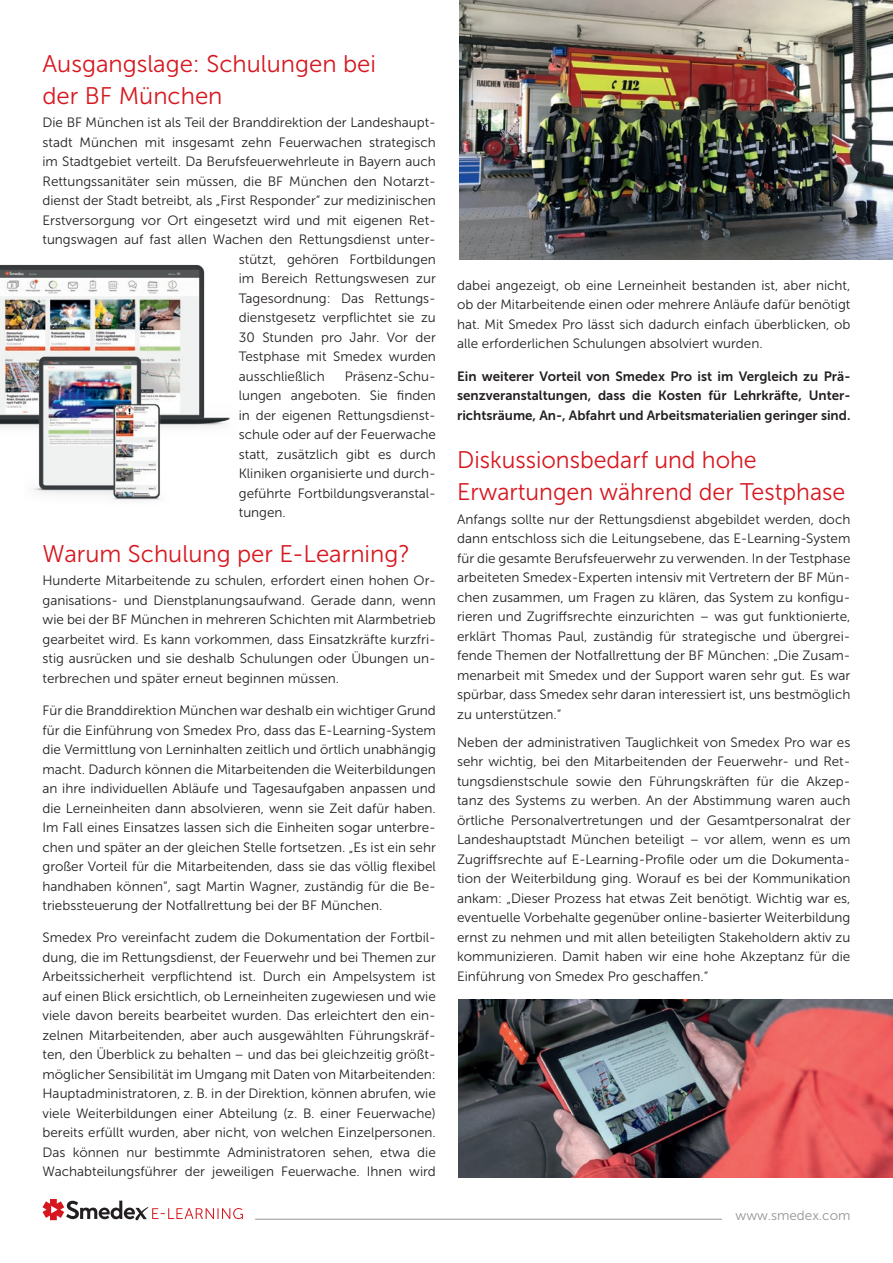
<style>
.page{position:relative;width:893px;height:1263px;background:#fff}
.page>*{position:absolute;margin:0;border:0;box-sizing:border-box;transform-origin:0 0}
.t1{font:24px/31.5px "Museo Sans 300";color:#d7171f}
.t2{font:13.5px/19.5px "Museo Sans 300";color:#231f20;text-align:justify}
.t3{font:13.5px/19.5px "Museo Sans 700";color:#231f20;text-align:justify}
.t4{font:13.5px "Museo Sans 300";color:#939598}
</style>
<div class="page">
<img style="left:0;top:264px;width:230px;height:163px">
<img style="left:24px;top:349px;width:152px;height:146px">
<img style="left:89px;top:389px;width:96px;height:111px">
<hr style="left:255px;top:1219px;width:543px;height:1px;background:#939598">
<svg style="left:43px;top:1199px;width:200px;height:21px"></svg>
<div style="left:722px;top:1193px;width:128px;height:27px;background:#fff"></div>
<img style="left:458px;top:999px;width:435px;height:179px">
<img style="left:459px;top:0;width:434px;height:259px">
<h1 class="t1" style="left:43px;top:48px;width:335px">Ausgangslage: Schulungen bei der BF München</h1>
<p class="t2" style="left:43px;top:113px;width:395px">Die BF München ist als Teil der Branddirektion der Landeshaupt-</p>
<p class="t2" style="left:43px;top:133px;width:395px">stadt München mit insgesamt zehn Feuerwachen strategisch</p>
<p class="t2" style="left:43px;top:152px;width:395px">im Stadtgebiet verteilt. Da Berufsfeuerwehrleute in Bayern auch</p>
<p class="t2" style="left:43px;top:172px;width:395px">Rettungssanitäter sein müssen, die BF München den Notarzt-</p>
<p class="t2" style="left:43px;top:191px;width:395px">dienst der Stadt betreibt, als „First Responder“ zur medizinischen</p>
<p class="t2" style="left:43px;top:211px;width:395px">Erstversorgung vor Ort eingesetzt wird und mit eigenen Ret-</p>
<p class="t2" style="left:43px;top:230px;width:395px">tungswagen auf fast allen Wachen den Rettungsdienst unter-</p>
<p class="t2" style="left:239px;top:250px;width:199px">stützt, gehören Fortbildungen</p>
<p class="t2" style="left:239px;top:269px;width:199px">im Bereich Rettungswesen zur</p>
<p class="t2" style="left:239px;top:289px;width:199px">Tagesordnung: Das Rettungs-</p>
<p class="t2" style="left:239px;top:308px;width:199px">dienstgesetz verpflichtet sie zu</p>
<p class="t2" style="left:239px;top:328px;width:199px">30 Stunden pro Jahr. Vor der</p>
<p class="t2" style="left:239px;top:347px;width:199px">Testphase mit Smedex wurden</p>
<p class="t2" style="left:239px;top:367px;width:87px">ausschließlich</p>
<p class="t2" style="left:239px;top:367px;width:199px;text-indent:106px">Präsenz-Schu&shy;lungen angeboten. Sie finden in der eigenen Rettungsdienst&shy;schule oder auf der Feuerwache statt, zusätzlich gibt es durch Kliniken organisierte und durch&shy;geführte Fortbildungsveranstal&shy;tungen.</p>
<h1 class="t1" style="left:43px;top:538px;width:369px">Warum Schulung per E-Learning?</h1>
<p class="t2" style="left:43px;top:571px;width:395px">Hunderte Mitarbeitende zu schulen, erfordert einen hohen Or&shy;ganisations- und Dienstplanungsaufwand. Gerade dann, wenn wie bei der BF München in mehreren Schichten mit Alarmbetrieb gearbeitet wird. Es kann vorkommen, dass Einsatzkräfte kurzfri&shy;stig ausrücken und sie deshalb Schulungen oder Übungen un&shy;terbrechen und später erneut beginnen müssen.</p>
<p class="t2" style="left:43px;top:701px;width:395px">Für die Branddirektion München war deshalb ein wichtiger Grund für die Einführung von Smedex Pro, dass das E-Learning-System die Vermittlung von Lerninhalten zeitlich und örtlich unabhängig macht. Dadurch können die Mitarbeitenden die Weiterbildungen an ihre individuellen Abläufe und Tagesaufgaben anpassen und die Lerneinheiten dann absolvieren, wenn sie Zeit dafür haben.<br>Im Fall eines Einsatzes lassen sich die Einheiten sogar unterbre&shy;chen und später an der gleichen Stelle fortsetzen. „Es ist ein sehr großer Vorteil für die Mitarbeitenden, dass sie das völlig flexibel handhaben können“, sagt Martin Wagner, zuständig für die Be&shy;triebssteuerung der Notfallrettung bei der BF München.</p>
<p class="t2" style="left:43px;top:928px;width:395px">Smedex Pro vereinfacht zudem die Dokumentation der Fortbil&shy;dung, die im Rettungsdienst, der Feuerwehr und bei Themen zur Arbeitssicherheit verpflichtend ist. Durch ein Ampelsystem ist auf einen Blick ersichtlich, ob Lerneinheiten zugewiesen und wie viele davon bereits bearbeitet wurden. Das erleichtert den ein&shy;zelnen Mitarbeitenden, aber auch ausgewählten Führungskräf&shy;ten, den Überblick zu behalten – und das bei gleichzeitig größt&shy;möglicher Sensibilität im Umgang mit Daten von Mitarbeitenden:<br>Hauptadministratoren, z. B. in der Direktion, können abrufen, wie viele Weiterbildungen einer Abteilung (z. B. einer Feuerwache) bereits erfüllt wurden, aber nicht, von welchen Einzelpersonen.<br>Das können nur bestimmte Administratoren sehen, etwa die Wachabteilungsführer der jeweiligen Feuerwache. Ihnen wird</p>
<p class="t2" style="left:457px;top:276px;width:395px">dabei angezeigt, ob eine Lerneinheit bestanden ist, aber nicht, ob der Mitarbeitende einen oder mehrere Anläufe dafür benötigt hat. Mit Smedex Pro lässt sich dadurch einfach überblicken, ob alle erforderlichen Schulungen absolviert wurden.</p>
<p class="t3" style="left:457px;top:366px;width:395px">Ein weiterer Vorteil von Smedex Pro ist im Vergleich zu Prä&shy;senzveranstaltungen, dass die Kosten für Lehrkräfte, Unter&shy;richtsräume, An-, Abfahrt und Arbeitsmaterialien geringer sind.</p>
<h1 class="t1" style="left:457px;top:445px;width:390px">Diskussionsbedarf und hohe<br>Erwartungen während der Testphase</h1>
<p class="t2" style="left:457px;top:509px;width:395px">Anfangs sollte nur der Rettungsdienst abgebildet werden, doch dann entschloss sich die Leitungsebene, das E-Learning-System für die gesamte Berufsfeuerwehr zu verwenden. In der Testphase arbeiteten Smedex-Experten intensiv mit Vertretern der BF Mün&shy;chen zusammen, um Fragen zu klären, das System zu konfigu&shy;rieren und Zugriffsrechte einzurichten – was gut funktionierte, erklärt Thomas Paul, zuständig für strategische und übergrei&shy;fende Themen der Notfallrettung der BF München: „Die Zusam&shy;menarbeit mit Smedex und der Support waren sehr gut. Es war spürbar, dass Smedex sehr daran interessiert ist, uns bestmöglich zu unterstützen.“</p>
<p class="t2" style="left:457px;top:732px;width:395px">Neben der administrativen Tauglichkeit von Smedex Pro war es sehr wichtig, bei den Mitarbeitenden der Feuerwehr- und Ret&shy;tungsdienstschule sowie den Führungskräften für die Akzep&shy;tanz des Systems zu werben. An der Abstimmung waren auch örtliche Personalvertretungen und der Gesamtpersonalrat der Landeshauptstadt München beteiligt – vor allem, wenn es um Zugriffsrechte auf E-Learning-Profile oder um die Dokumenta&shy;tion der Weiterbildung ging. Worauf es bei der Kommunikation ankam: „Dieser Prozess hat etwas Zeit benötigt. Wichtig war es, eventuelle Vorbehalte gegenüber online-basierter Weiterbildung ernst zu nehmen und mit allen beteiligten Stakeholdern aktiv zu kommunizieren. Damit haben wir eine hohe Akzeptanz für die Einführung von Smedex Pro geschaffen.“</p>
<p class="t4" style="left:735px;top:1208px;width:116px">www.smedex.com</p>
</div>
